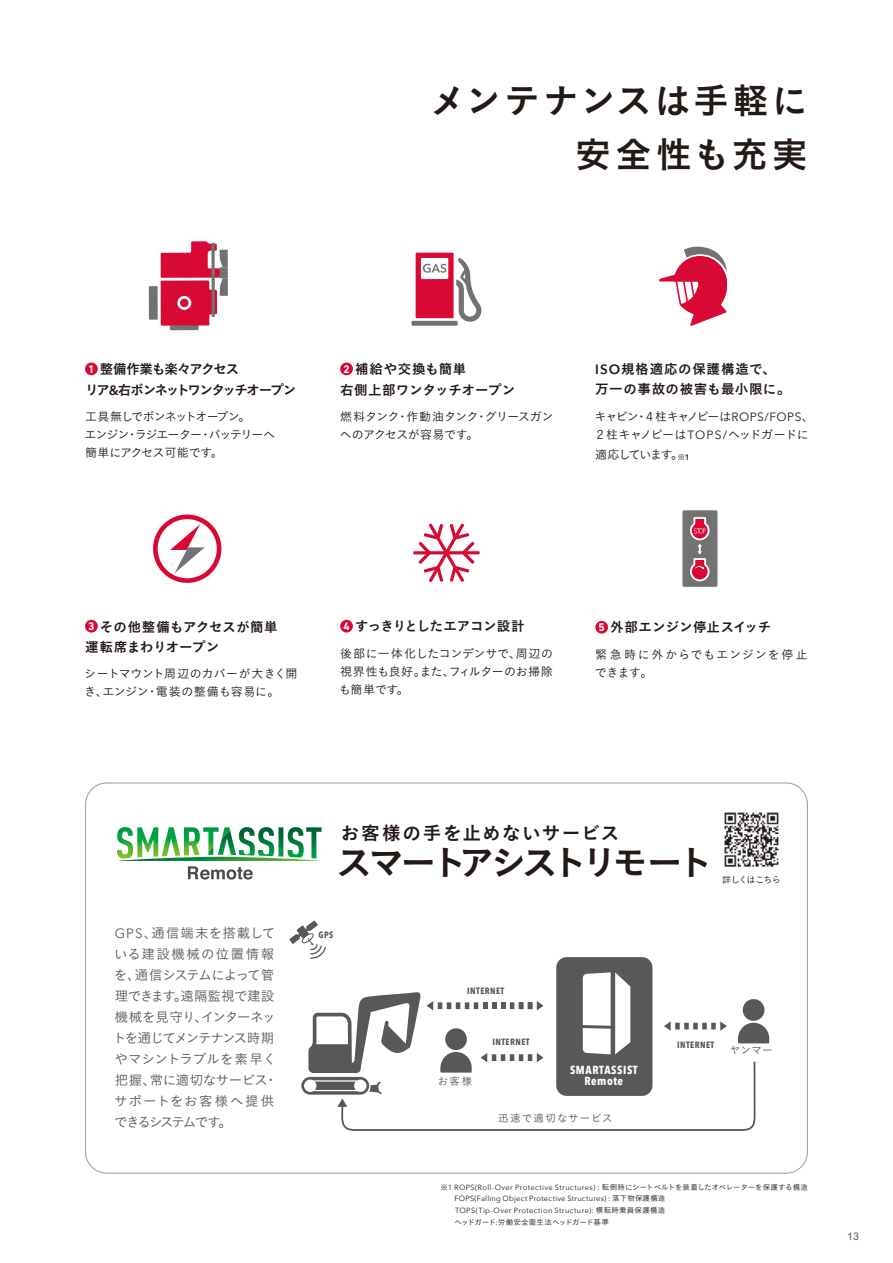
<style>
.page{position:relative;width:893px;height:1263px;background:#fff}
.page>*{position:absolute;margin:0;border:0;box-sizing:border-box;transform-origin:0 0}
.t1{font:36px/54px "Koburina Go Std W6";letter-spacing:.08em;color:#231916;text-align:right}
.t2{font:36px "Koburina Go Std W6";letter-spacing:-.135em;color:#231916}
.t3{font:18.75px "Koburina Go Std W6";letter-spacing:.06em;color:#231916}
.t4{font:13.5px/21px "Koburina Go Std W3";letter-spacing:-.025em;color:#595857}
.t5{font:13.5px/20.2px "Koburina Go Std W6";color:#231916}
.t6{font:13.5px/20.2px "Koburina Go Std W6";letter-spacing:-.105em;color:#231916}
.t7{font:13.5px/20.2px "Koburina Go Std W6";letter-spacing:.05em;color:#231916}
.t8{font:13.5px "Koburina Go Std W6";letter-spacing:-.03em;color:#231916}
.t9{font:12px/18px "Koburina Go Std W3";letter-spacing:-.03em;color:#231916;text-align:justify}
.t10{font:12px/18px "Koburina Go Std W3";letter-spacing:-.08em;color:#231916}
.t11{font:12px/18px "Koburina Go Std W3";letter-spacing:-.065em;color:#231916}
.t12{font:12px/18px "Koburina Go Std W3";letter-spacing:.005em;color:#231916}
.t13{font:12px/18px "Koburina Go Std W3";letter-spacing:.08em;color:#231916}
.t14{font:12px "Koburina Go Std W3";letter-spacing:-.095em;color:#231916}
.t15{font:700 11.55px "Avenir Next Condensed";letter-spacing:.05em;color:#fff}
.t16{font:700 11.25px "DIN Next LT Pro";color:#fff}
.t17{font:10.5px "Koburina Go Std W3 90 msp RKSJ H";letter-spacing:.1em;color:#595857}
.t18{font:10.5px "Arial";color:#595857}
.t19{font:700 9px "Avenir Next Condensed";letter-spacing:.05em;color:#595857}
.t20{font:9px "Koburina Go Std W3";letter-spacing:-.08em;color:#231916}
.t21{font:7.5px/11.7px "Avenir Next";letter-spacing:.04em;color:#231916}
.t22{font:7.5px "Koburina Go Std W3";letter-spacing:-.035em;color:#231916}
.s1{font-family:"Avenir Next";font-weight:600}
.s2{font-family:"Avenir Next"}
.s3{font-family:"Koburina Go Std W3"}
</style>
<div class="page">
<div style="left:85px;top:362px;width:13px;height:13px;background:#d80a35;border-radius:50%"></div>
<div style="left:340px;top:620px;width:13px;height:12px;background:#d80a35;border-radius:50%"></div>
<div style="left:85px;top:620px;width:13px;height:12px;background:#d80a35;border-radius:50%"></div>
<div style="left:340px;top:362px;width:13px;height:13px;background:#d80a35;border-radius:50%"></div>
<svg style="left:149px;top:241px;width:79px;height:89px"></svg>
<svg style="left:177px;top:296px;width:14px;height:14px"></svg>
<div style="left:180px;top:299px;width:9px;height:8px;background:#d80a35;border-radius:50%"></div>
<div style="left:682px;top:510px;width:35px;height:77px;background:#727272;border-radius:2px"></div>
<svg style="left:690px;top:517px;width:19px;height:64px"></svg>
<svg style="left:153px;top:514px;width:68px;height:69px"></svg>
<svg style="left:659px;top:247px;width:69px;height:79px"></svg>
<svg style="left:117px;top:827px;width:205px;height:52px"></svg>
<div style="left:556px;top:957px;width:96px;height:139px;background:#595857;border-radius:10px"></div>
<svg style="left:289px;top:921px;width:37px;height:38px"></svg>
<svg style="left:301px;top:1077px;width:68px;height:17px"></svg>
<svg style="left:304px;top:972px;width:465px;height:159px"></svg>
<img style="left:724px;top:812px;width:55px;height:55px">
<div style="left:412px;top:321px;width:46px;height:5px;background:#727272"></div>
<svg style="left:416px;top:253px;width:65px;height:69px"></svg>
<svg style="left:413px;top:524px;width:67px;height:58px"></svg>
<div style="left:595px;top:621px;width:13px;height:13px;background:#d80a35;border-radius:50%"></div>
<h1 class="t1" style="left:430px;top:74px;width:379px">メンテナンスは手軽に安全性も充実</h1>
<h3 class="t6" style="left:85px;top:360px;width:213px;text-indent:15px">整備作業も楽々アクセス<br>リア<span class="s1">&amp;</span>右ボンネットワンタッチオープン</h3>
<h3 class="t10" style="left:85px;top:407px;width:193px">工具無しでボンネットオープン。<br>エンジン･ラジエーター･バッテリーへ簡単にアクセス可能です。</h3>
<h3 class="t16" style="left:88px;top:363px;width:8px">1</h3>
<h3 class="t5" style="left:340px;top:360px;width:177px;text-indent:15px">補給や交換も簡単<br>右側上部ワンタッチオープン</h3>
<h3 class="t9" style="left:340px;top:407px;width:215px">燃料タンク･作動油タンク･グリースガンへのアクセスが容易です。</h3>
<h3 class="t16" style="left:343px;top:363px;width:8px">2</h3>
<h3 class="t7" style="left:595px;top:359px;width:197px"><span class="s1">ISO</span>規格適応の保護構造で、万一の事故の被害も最小限に。</h3>
<h3 class="t11" style="left:594px;top:407px;width:221px">キャビン･４柱キャノピーは<span class="s2">ROPS/FOPS</span>、<br>２柱キャノピーは<span class="s2">TOPS/</span>ヘッドガードに</h3>
<h3 class="t14" style="left:595px;top:445px;width:96px">適応しています。<sub>※</sub><sub>1</sub></h3>
<h3 class="t8" style="left:355px;top:616px;width:171px">すっきりとしたエアコン設計</h3>
<h3 class="t9" style="left:339px;top:644px;width:215px">後部に一体化したコンデンサで、周辺の視界性も良好。また、フィルターのお掃除も簡単です。</h3>
<h3 class="t5" style="left:85px;top:617px;width:194px;text-indent:15px">その他整備もアクセスが簡単運転席まわりオープン</h3>
<h3 class="t12" style="left:84px;top:665px;width:215px">シートマウント周辺のカバーが大きく開き、エンジン･電装の整備も容易に。</h3>
<h3 class="t16" style="left:88px;top:620px;width:8px">3</h3>
<h3 class="t16" style="left:343px;top:620px;width:8px">4</h3>
<h3 class="t5" style="left:610px;top:617px;width:163px">外部エンジン停止スイッチ</h3>
<h3 class="t13" style="left:595px;top:645px;width:215px">緊急時に外からでもエンジンを停止できます。</h3>
<h3 class="t16" style="left:599px;top:621px;width:8px">5</h3>
<h3 class="t4" style="left:113px;top:922px;width:165px"><span class="s2">GPS</span>、通信端末を搭載している建設機械の位置情報を、通信システムによって管理できます。遠隔監視で建設機械を見守り、インターネットを通じてメンテナンス時期やマシントラブルを素早く把握、常に適切なサービス･サポートをお客様へ提供できるシステムです。</h3>
<h2 class="t3" style="left:341px;top:818px;width:281px">お客様の手を止めないサービス</h2>
<h1 class="t2" style="left:336px;top:835px;width:378px">スマートアシストリモート</h1>
<p class="t20" style="left:722px;top:873px;width:60px">詳しくはこちら</p>
<p class="t19" style="left:319px;top:929px;width:16px">GPS</p>
<p class="t19" style="left:467px;top:985px;width:39px">INTERNET</p>
<p class="t19" style="left:492px;top:1037px;width:39px">INTERNET</p>
<p class="t19" style="left:677px;top:1039px;width:39px">INTERNET</p>
<h3 class="t15" style="left:570px;top:1063px;width:69px">SMARTASSIST</h3>
<h3 class="t17" style="left:438px;top:1073px;width:36px">お客様</h3>
<h3 class="t15" style="left:584px;top:1073px;width:40px">Remote</h3>
<h3 class="t17" style="left:498px;top:1110px;width:116px">迅速で適切なサービス</h3>
<h3 class="t17" style="left:730px;top:1042px;width:44px">ヤンマー</h3>
<p class="t21" style="left:454px;top:1181px;width:355px;text-indent:-14px"><span class="s3">※</span>1 ROPS(Roll-Over Protective Structures) : <span class="s3">転倒時にシートベルトを装着したオペレーターを保護する構造<br></span>FOPS(Falling Object Protective Structures) : <span class="s3">落下物保護構造<br></span>TOPS(Tip-Over Protection Structure): <span class="s3">横転時乗員保護構造</span></p>
<p class="t22" style="left:454px;top:1216px;width:156px">ヘッドガード<span class="s2">:</span>労働安全衛生法ヘッドガード基準</p>
<h3 class="t18" style="left:847px;top:1230px;width:13px">13</h3>
</div>
